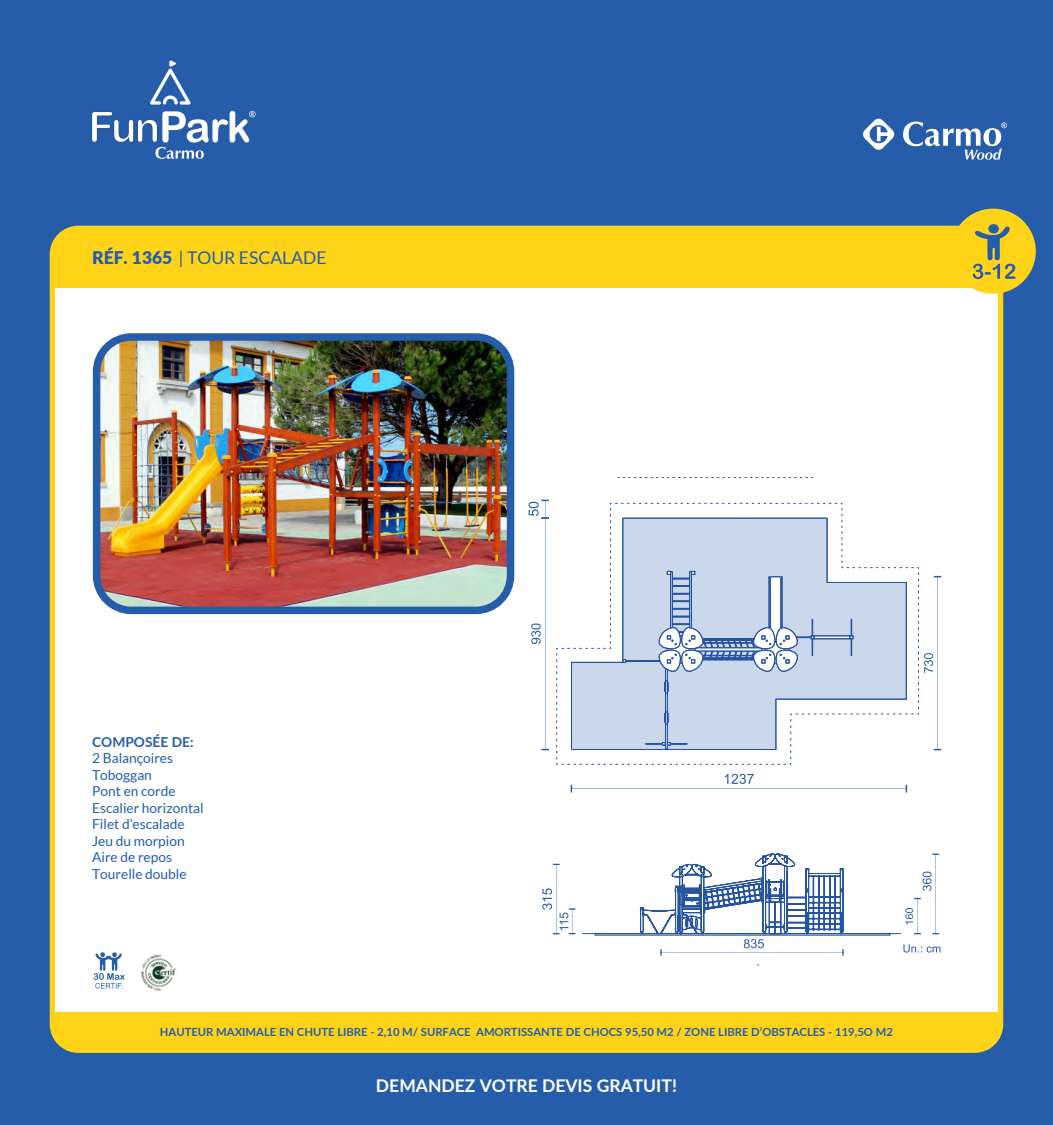
<style>
.page{position:relative;width:1053px;height:1125px;background:#265dab}
.page>*{position:absolute;margin:0;border:0;box-sizing:border-box;transform-origin:0 0}
.t1{font:700 17.5px "Lato";color:#fff}
.t2{font:17.5px "Lato";color:#265dab}
.t3{font:13.75px/16.5px "Lato";color:#265dab}
.t4{font:700 13.75px "Lato";color:#265dab}
.t5{font:700 11.25px "Lato";color:#265dab}
.s1{font-weight:900}
</style>
<div class="page">
<svg style="left:863px;top:118px;width:31px;height:32px"></svg>
<svg style="left:903px;top:121px;width:103px;height:39px"></svg>
<svg style="left:91px;top:60px;width:164px;height:99px"></svg>
<div style="left:50px;top:226px;width:953px;height:827px;background:#fed318;border-radius:29px"></div>
<div style="left:55px;top:288px;width:942px;height:724px;background:#fff"></div>
<div style="left:950px;top:209px;width:85px;height:85px;background:#fed318;border-radius:50%"></div>
<svg style="left:972px;top:224px;width:43px;height:55px"></svg>
<svg style="left:617px;top:477px;width:197px;height:1px"></svg>
<img style="left:102px;top:342px;width:403px;height:263px">
<div style="left:93px;top:333px;width:421px;height:281px;border:8px solid #265dab;border-radius:35px"></div>
<svg style="left:93px;top:952px;width:31px;height:37px"></svg>
<svg style="left:556px;top:503px;width:385px;height:262px"></svg>
<svg style="left:570px;top:774px;width:337px;height:19px"></svg>
<svg style="left:528px;top:500px;width:21px;height:250px"></svg>
<svg style="left:542px;top:864px;width:33px;height:70px"></svg>
<svg style="left:582px;top:853px;width:358px;height:113px"></svg>
<img style="left:141px;top:954px;width:36px;height:37px">
<p class="t2" style="left:92px;top:248px;width:236px"><span class="s1">RÉF. 1365</span> | TOUR ESCALADE</p>
<p class="t4" style="left:92px;top:731px;width:103px">COMPOSÉE DE:</p>
<p class="t3" style="left:92px;top:750px;width:113px">2 Balançoires<br>Toboggan<br>Pont en corde<br>Escalier horizontal<br>Filet d’escalade<br>Jeu du morpion<br>Aire de repos<br>Tourelle double</p>
<p class="t5" style="left:160px;top:1023px;width:734px">HAUTEUR MAXIMALE EN CHUTE LIBRE - 2,10 M/ SURFACE AMORTISSANTE DE CHOCS 95,50 M2 / ZONE LIBRE D’OBSTACLES - 119,5O M2</p>
<p class="t1" style="left:376px;top:1073px;width:302px">DEMANDEZ VOTRE DEVIS GRATUIT!</p>
</div>
